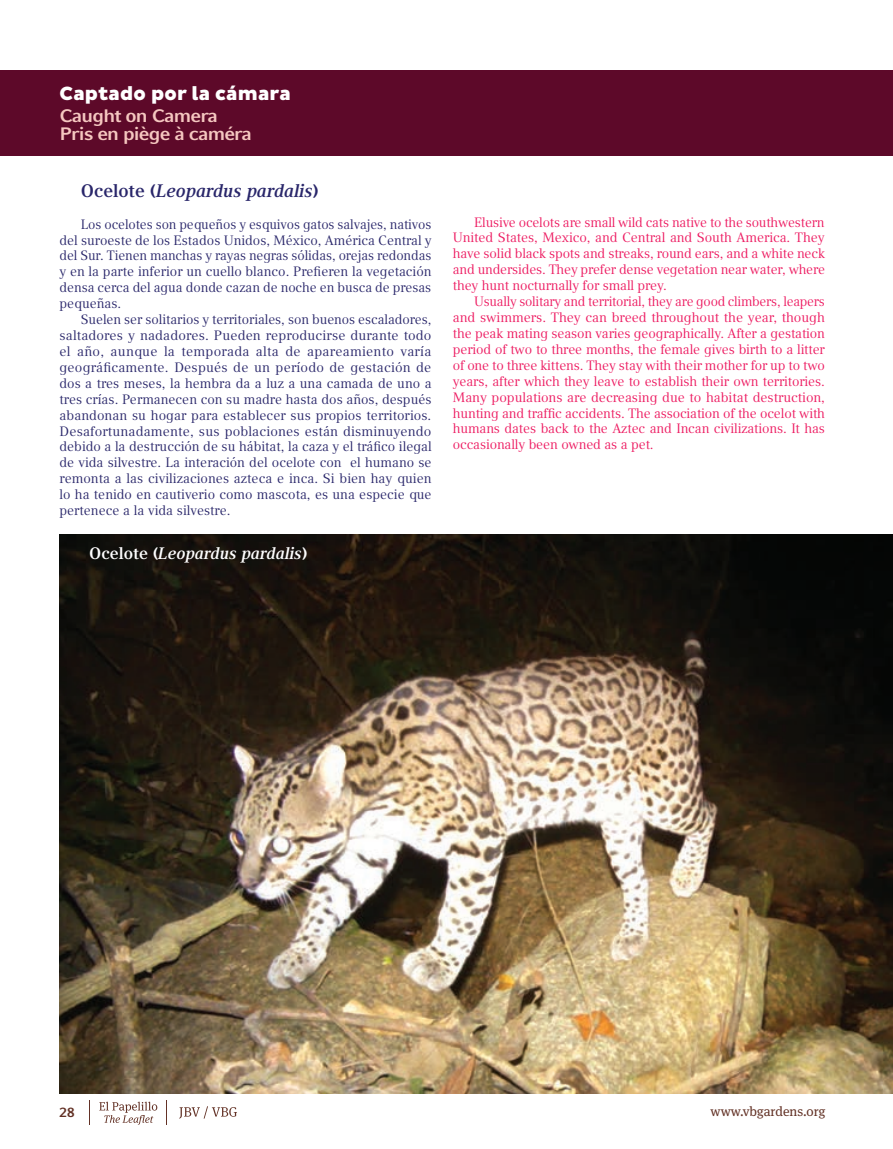
<style>
.page{position:relative;width:893px;height:1149px;background:#fff}
.page>*{position:absolute;margin:0;border:0;box-sizing:border-box;transform-origin:0 0}
.t1{font:800 19.5px "Pluto Sans";letter-spacing:.01em;color:#fff}
.t2{font:700 18px/18px "Compatil Fact LT Pro";letter-spacing:-.04em;color:#f5c7c0;scale:1.1 1}
.t3{font:italic 700 18px "Compatil Text LT Pro";color:#29266a}
.t4{font:italic 700 16.5px "Compatil Text LT Pro";color:#fff}
.t5{font:13.5px/15.9px "Compatil Text LT Pro";color:#29266a;text-align:justify}
.t6{font:13.5px/15.9px "Compatil Text LT Pro";letter-spacing:-.01em;color:#ed1960;text-align:justify}
.t7{font:13.5px "Meta Serif Pro";color:#633226}
.t8{font:700 13.5px "Compatil Fact LT Pro";color:#633226}
.s1{font-style:normal}
</style>
<div class="page">
<div style="left:0;top:70px;width:893px;height:85px;background:#5d0929"></div>
<img style="left:60px;top:534px;width:833px;height:559px">
<svg style="left:179px;top:1106px;width:58px;height:12px"></svg>
<svg style="left:89px;top:1100px;width:1px;height:24px"></svg>
<svg style="left:166px;top:1100px;width:1px;height:24px"></svg>
<svg style="left:99px;top:1101px;width:58px;height:23px"></svg>
<h1 class="t1" style="left:60px;top:82px;width:233px">Captado por la cámara</h1>
<h2 class="t2" style="left:60px;top:106px;width:176px">Caught on Camera<br>Pris en piège à caméra</h2>
<h2 class="t3" style="left:81px;top:180px;width:240px"><span class="s1">Ocelote (</span>Leopardus pardalis<span class="s1">)</span></h2>
<p class="t5" style="left:60px;top:216px;width:374px;text-indent:21px">Los ocelotes son pequeños y esquivos gatos salvajes, nativos del suroeste de los Estados Unidos, México, América Central y del Sur. Tienen manchas y rayas negras sólidas, orejas redondas y en la parte inferior un cuello blanco. Prefieren la vegetación densa cerca del agua donde cazan de noche en busca de presas pequeñas.</p>
<p class="t5" style="left:60px;top:311px;width:374px;text-indent:21px">Suelen ser solitarios y territoriales, son buenos escaladores, saltadores y nadadores. Pueden reproducirse durante todo el año, aunque la temporada alta de apareamiento varía geográficamente. Después de un período de gestación de dos a tres meses, la hembra da a luz a una camada de uno a tres crías. Permanecen con su madre hasta dos años, después abandonan su hogar para establecer sus propios territorios.<br>Desafortunadamente, sus poblaciones están disminuyendo debido a la destrucción de su hábitat, la caza y el tráfico ilegal de vida silvestre. La interación del ocelote con el humano se remonta a las civilizaciones azteca e inca. Si bien hay quien lo ha tenido en cautiverio como mascota, es una especie que pertenece a la vida silvestre.</p>
<p class="t4" style="left:89px;top:543px;width:220px"><span class="s1">Ocelote (</span>Leopardus pardalis<span class="s1">)</span></p>
<p class="t6" style="left:453px;top:214px;width:374px;text-indent:21px">Elusive ocelots are small wild cats native to the southwestern United States, Mexico, and Central and South America. They have solid black spots and streaks, round ears, and a white neck and undersides. They prefer dense vegetation near water, where they hunt nocturnally for small prey.</p>
<p class="t6" style="left:453px;top:293px;width:374px;text-indent:21px">Usually solitary and territorial, they are good climbers, leapers and swimmers. They can breed throughout the year, though the peak mating season varies geographically. After a gestation period of two to three months, the female gives birth to a litter of one to three kittens. They stay with their mother for up to two years, after which they leave to establish their own territories.<br>Many populations are decreasing due to habitat destruction, hunting and traffic accidents. The association of the ocelot with humans dates back to the Aztec and Incan civilizations. It has occasionally been owned as a pet.</p>
<p class="t8" style="left:60px;top:1104px;width:17px">28</p>
<p class="t7" style="left:710px;top:1101px;width:116px">www.vbgardens.org</p>
</div>
